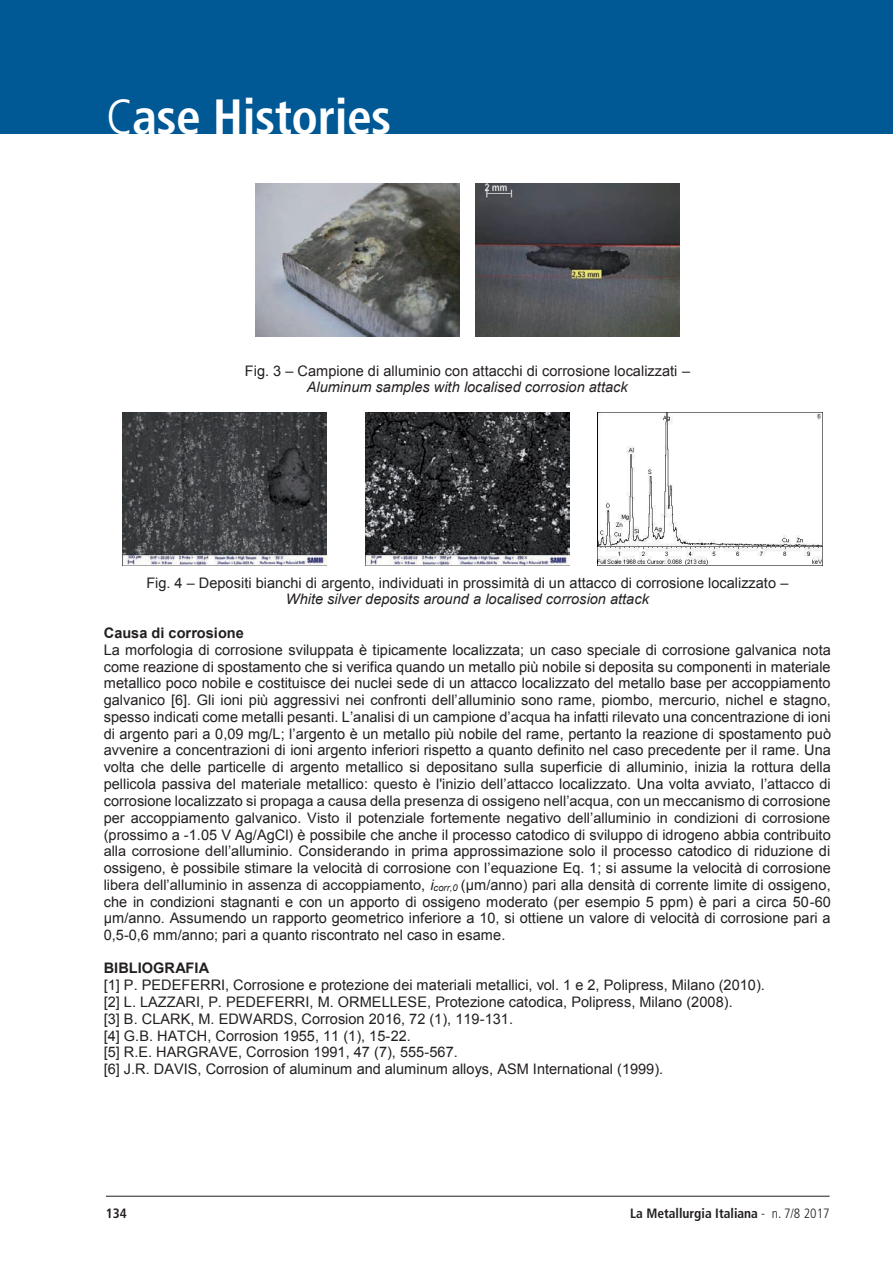
<style>
.page{position:relative;width:893px;height:1263px;background:#fff}
.page>*{position:absolute;margin:0;border:0;box-sizing:border-box;transform-origin:0 0}
.t1{font:700 condensed 49.5px "Frutiger LT Std";letter-spacing:-.01em;color:#fff}
.t2{font:14.55px/16.8px "Arial";color:#231f20;text-align:justify}
.t3{font:italic 14.55px "Arial";color:#231f20}
.t4{font:700 14.55px "Arial";color:#231f20}
.t5{font:700 condensed 13.5px "Frutiger LT Std";color:#231f20}
.s1{font-weight:300}
.s2{font-style:italic}
</style>
<div class="page">
<div style="left:0;top:0;width:893px;height:134px;background:#005895"></div>
<hr style="left:106px;top:1196px;width:724px;height:1px;background:#231f20">
<img style="left:256px;top:183px;width:204px;height:153px">
<img style="left:475px;top:183px;width:204px;height:153px">
<img style="left:123px;top:412px;width:203px;height:153px">
<img style="left:366px;top:412px;width:203px;height:153px">
<img style="left:598px;top:412px;width:225px;height:153px">
<h1 class="t1" style="left:106px;top:87px;width:287px"><span class="s1">C</span>ase Histories</h1>
<p class="t2" style="left:245px;top:362px;width:447px">Fig. 3 – Campione di alluminio con attacchi di corrosione localizzati –</p>
<p class="t3" style="left:307px;top:377px;width:322px">Aluminum samples with localised corrosion attack</p>
<p class="t2" style="left:146px;top:574px;width:643px">Fig. 4 – Depositi bianchi di argento, individuati in prossimità di un attacco di corrosione localizzato –</p>
<p class="t3" style="left:286px;top:590px;width:365px">White silver deposits around a localised corrosion attack</p>
<p class="t4" style="left:104px;top:623px;width:142px">Causa di corrosione</p>
<p class="t2" style="left:104px;top:641px;width:729px">La morfologia di corrosione sviluppata è tipicamente localizzata; un caso speciale di corrosione galvanica nota come reazione di spostamento che si verifica quando un metallo più nobile si deposita su componenti in materiale metallico poco nobile e costituisce dei nuclei sede di un attacco localizzato del metallo base per accoppiamento galvanico [6]. Gli ioni più aggressivi nei confronti dell’alluminio sono rame, piombo, mercurio, nichel e stagno, spesso indicati come metalli pesanti. L’analisi di un campione d’acqua ha infatti rilevato una concentrazione di ioni di argento pari a 0,09 mg/L; l’argento è un metallo più nobile del rame, pertanto la reazione di spostamento può avvenire a concentrazioni di ioni argento inferiori rispetto a quanto definito nel caso precedente per il rame. Una volta che delle particelle di argento metallico si depositano sulla superficie di alluminio, inizia la rottura della pellicola passiva del materiale metallico: questo è l'inizio dell’attacco localizzato. Una volta avviato, l’attacco di corrosione localizzato si propaga a causa della presenza di ossigeno nell’acqua, con un meccanismo di corrosione per accoppiamento galvanico. Visto il potenziale fortemente negativo dell’alluminio in condizioni di corrosione (prossimo a -1.05 V Ag/AgCl) è possibile che anche il processo catodico di sviluppo di idrogeno abbia contribuito alla corrosione dell’alluminio. Considerando in prima approssimazione solo il processo catodico di riduzione di ossigeno, è possibile stimare la velocità di corrosione con l’equazione Eq. 1; si assume la velocità di corrosione libera dell’alluminio in assenza di accoppiamento, <span class="s2">i</span><sub>corr,0</sub> (µm/anno) pari alla densità di corrente limite di ossigeno, che in condizioni stagnanti e con un apporto di ossigeno moderato (per esempio 5 ppm) è pari a circa 50-60 µm/anno. Assumendo un rapporto geometrico inferiore a 10, si ottiene un valore di velocità di corrosione pari a 0,5-0,6 mm/anno; pari a quanto riscontrato nel caso in esame.</p>
<p class="t4" style="left:104px;top:959px;width:107px">BIBLIOGRAFIA</p>
<p class="t2" style="left:104px;top:977px;width:663px;text-align:left">[1] P. PEDEFERRI, Corrosione e protezione dei materiali metallici, vol. 1 e 2, Polipress, Milano (2010). [2] L. LAZZARI, P. PEDEFERRI, M. ORMELLESE, Protezione catodica, Polipress, Milano (2008).<br>[3] B. CLARK, M. EDWARDS, Corrosion 2016, 72 (1), 119-131.<br>[4] G.B. HATCH, Corrosion 1955, 11 (1), 15-22.<br>[5] R.E. HARGRAVE, Corrosion 1991, 47 (7), 555-567.<br>[6] J.R. DAVIS, Corrosion of aluminum and aluminum alloys, ASM International (1999).</p>
<p class="t5" style="left:106px;top:1205px;width:23px">134</p>
<p class="t5" style="left:630px;top:1205px;width:201px">La Metallurgia Italiana <span class="s1">- n. 7/8 2017</span></p>
</div>
